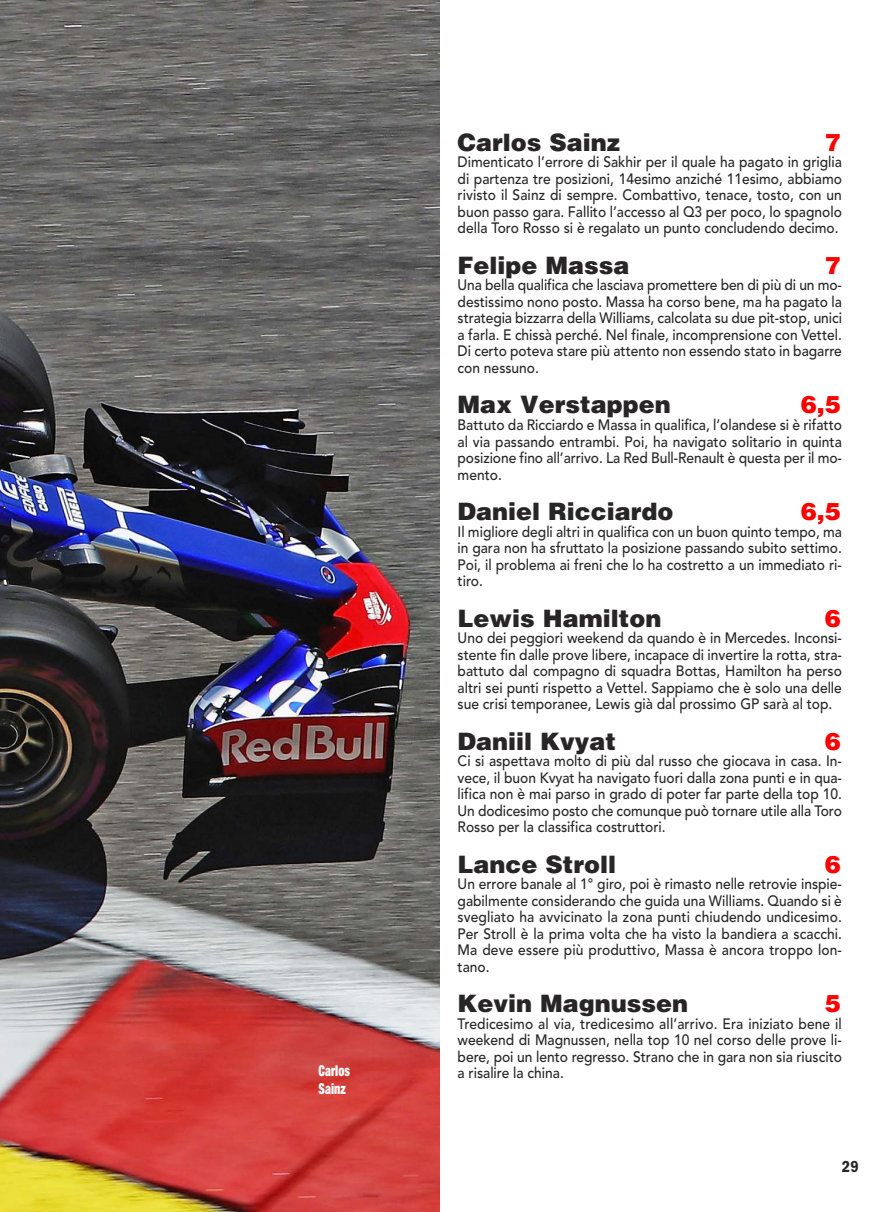
<style>
.page{position:relative;width:893px;height:1212px;background:#fff}
.page>*{position:absolute;margin:0;border:0;box-sizing:border-box;transform-origin:0 0}
.t1{font:900 24px "Helvetica LT Std";color:#272526}
.t2{font:900 24px "Helvetica LT Std";color:#f00}
.t3{font:16.5px "ITC Franklin Gothic Std Dm Cd";color:#272526}
.t4{font:500 15px/16.5px "Avenir";color:#272526;text-align:justify;scale:.92 1}
.t5{font:900 condensed 15px "Helvetica Neue";color:#fff;scale:.8 1}
</style>
<div class="page">
<img style="left:0;top:0;width:440px;height:1212px">
<h1 class="t1" style="left:458px;top:134px;width:164px">Carlos Sainz</h1>
<h1 class="t2" style="left:825px;top:134px;width:18px">7</h1>
<p class="t4" style="left:458px;top:156px;width:419px">Dimenticato l’errore di Sakhir per il quale ha pagato in griglia di partenza tre posizioni, 14esimo anziché 11esimo, abbiamo rivisto il Sainz di sempre. Combattivo, tenace, tosto, con un buon passo gara. Fallito l’accesso al Q3 per poco, lo spagnolo della Toro Rosso si è regalato un punto concludendo decimo.</p>
<h1 class="t1" style="left:458px;top:257px;width:174px">Felipe Massa</h1>
<h1 class="t2" style="left:825px;top:257px;width:18px">7</h1>
<p class="t4" style="left:458px;top:279px;width:419px">Una bella qualifica che lasciava promettere ben di più di un mo&shy;destissimo nono posto. Massa ha corso bene, ma ha pagato la strategia bizzarra della Williams, calcolata su due pit-stop, unici a farla. E chissà perché. Nel finale, incomprensione con Vettel.<br>Di certo poteva stare più attento non essendo stato in bagarre con nessuno.</p>
<h1 class="t1" style="left:458px;top:396px;width:215px">Max Verstappen</h1>
<h1 class="t2" style="left:801px;top:396px;width:42px">6,5</h1>
<p class="t4" style="left:458px;top:418px;width:419px">Battuto da Ricciardo e Massa in qualifica, l’olandese si è rifatto al via passando entrambi. Poi, ha navigato solitario in quinta posizione fino all’arrivo. La Red Bull-Renault è questa per il mo&shy;mento.</p>
<h1 class="t1" style="left:458px;top:503px;width:218px">Daniel Ricciardo</h1>
<h1 class="t2" style="left:801px;top:503px;width:42px">6,5</h1>
<p class="t4" style="left:458px;top:525px;width:419px">Il migliore degli altri in qualifica con un buon quinto tempo, ma in gara non ha sfruttato la posizione passando subito settimo.<br>Poi, il problema ai freni che lo ha costretto a un immediato ri&shy;tiro.</p>
<h1 class="t1" style="left:458px;top:609px;width:205px">Lewis Hamilton</h1>
<h1 class="t2" style="left:825px;top:609px;width:18px">6</h1>
<p class="t4" style="left:458px;top:631px;width:419px">Uno dei peggiori weekend da quando è in Mercedes. Inconsi&shy;stente fin dalle prove libere, incapace di invertire la rotta, stra&shy;battuto dal compagno di squadra Bottas, Hamilton ha perso altri sei punti rispetto a Vettel. Sappiamo che è solo una delle sue crisi temporanee, Lewis già dal prossimo GP sarà al top.</p>
<h1 class="t1" style="left:458px;top:732px;width:160px">Daniil Kvyat</h1>
<h1 class="t2" style="left:825px;top:732px;width:18px">6</h1>
<p class="t4" style="left:458px;top:754px;width:419px">Ci si aspettava molto di più dal russo che giocava in casa. In&shy;vece, il buon Kvyat ha navigato fuori dalla zona punti e in qua&shy;lifica non è mai parso in grado di poter far parte della top 10.<br>Un dodicesimo posto che comunque può tornare utile alla Toro Rosso per la classifica costruttori.</p>
<h1 class="t1" style="left:458px;top:855px;width:160px">Lance Stroll</h1>
<h1 class="t2" style="left:825px;top:855px;width:18px">6</h1>
<p class="t4" style="left:458px;top:877px;width:419px">Un errore banale al 1° giro, poi è rimasto nelle retrovie inspie&shy;gabilmente considerando che guida una Williams. Quando si è svegliato ha avvicinato la zona punti chiudendo undicesimo.<br>Per Stroll è la prima volta che ha visto la bandiera a scacchi.<br>Ma deve essere più produttivo, Massa è ancora troppo lon&shy;tano.</p>
<h1 class="t1" style="left:458px;top:995px;width:232px">Kevin Magnussen</h1>
<h1 class="t2" style="left:825px;top:995px;width:18px">5</h1>
<p class="t4" style="left:458px;top:1017px;width:419px">Tredicesimo al via, tredicesimo all’arrivo. Era iniziato bene il weekend di Magnussen, nella top 10 nel corso delle prove li&shy;bere, poi un lento regresso. Strano che in gara non sia riuscito</p>
<p class="t5" style="left:319px;top:1062px;width:41px">Carlos</p>
<p class="t4" style="left:458px;top:1066px;width:117px">a risalire la china.</p>
<p class="t5" style="left:319px;top:1080px;width:35px">Sainz</p>
<p class="t3" style="left:842px;top:1156px;width:18px">29</p>
</div>
